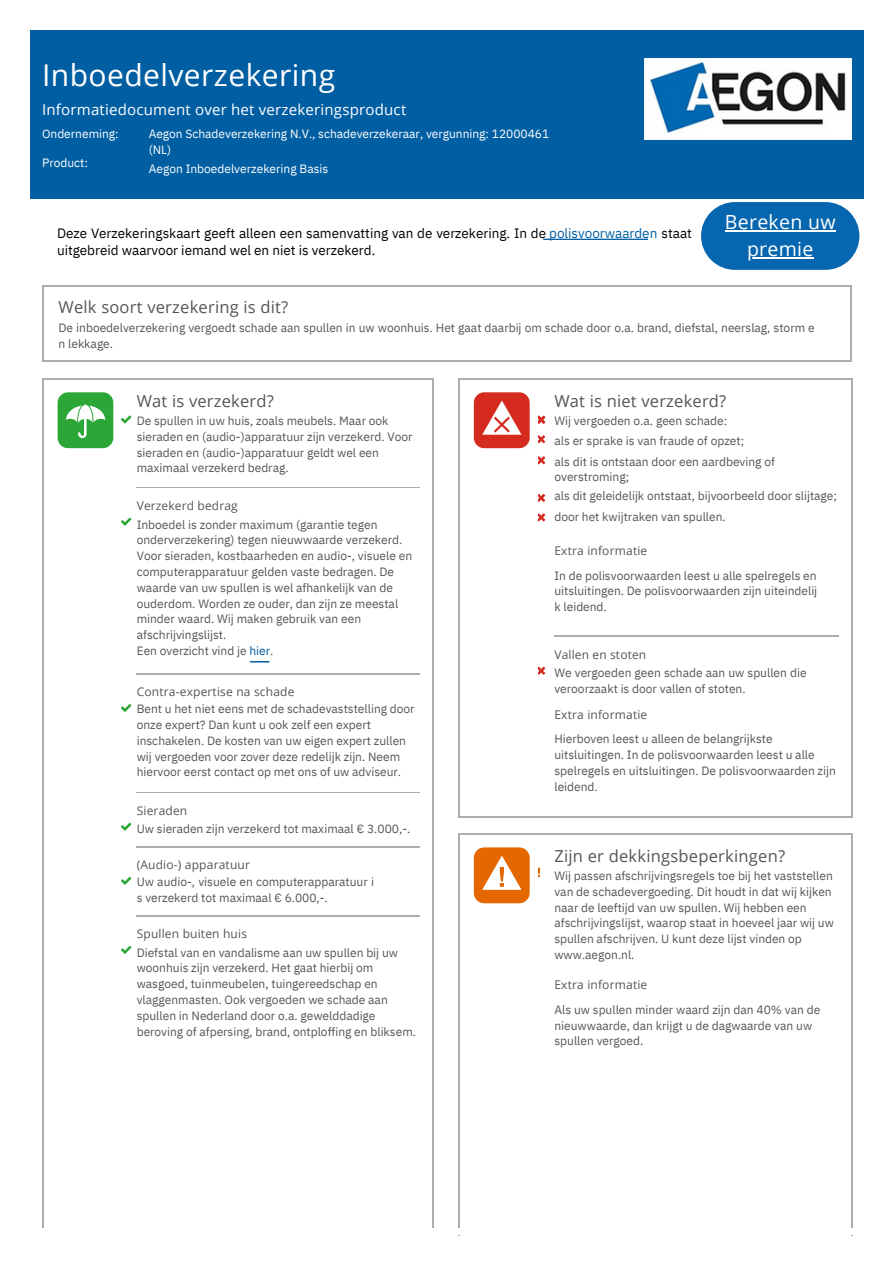
<style>
.page{position:relative;width:894px;height:1264px;background:#fff}
.page>*{position:absolute;margin:0;border:0;box-sizing:border-box;transform-origin:0 0}
.t1{font:30px "Open Sans";letter-spacing:.015em;color:#fff}
.t2{font:19.5px/27px "Open Sans";letter-spacing:.015em;color:#fff;text-align:center}
.t3{font:16.5px "Open Sans";letter-spacing:.015em;color:#555}
.t4{font:15px "Open Sans";letter-spacing:.015em;color:#fff}
.t5{font:13.5px/17px "IBM Plex Sans";color:#000}
.t6{font:12px/15.8px "IBM Plex Sans";color:#555}
.t7{font:12px "Open Sans";letter-spacing:.015em;color:#555}
.t8{font:12px/15.8px "IBM Plex Sans";letter-spacing:-.005em;color:#fff}
.s1{color:#005ea3}
</style>
<div class="page">
<div style="left:30px;top:30px;width:833px;height:168px;background:#005ea3"></div>
<hr style="left:42px;top:285px;width:809px;height:2px;background:#adadad">
<hr style="left:42px;top:360px;width:809px;height:2px;background:#adadad">
<hr style="left:42px;top:285px;width:2px;height:77px;background:#adadad">
<hr style="left:849px;top:285px;width:2px;height:77px;background:#adadad">
<img style="left:644px;top:59px;width:207px;height:81px">
<hr style="left:42px;top:378px;width:391px;height:2px;background:#adadad">
<hr style="left:42px;top:378px;width:2px;height:856px;background:#adadad">
<hr style="left:432px;top:378px;width:1px;height:856px;background:#adadad">
<svg style="left:58px;top:392px;width:55px;height:56px;background:#52b75b"></svg>
<svg style="left:121px;top:415px;width:10px;height:8px"></svg>
<hr style="left:137px;top:486px;width:283px;height:2px;background:#adadad">
<svg style="left:251px;top:661px;width:18px;height:1px"></svg>
<svg style="left:121px;top:517px;width:10px;height:8px"></svg>
<hr style="left:137px;top:673px;width:283px;height:1px;background:#adadad">
<svg style="left:121px;top:704px;width:10px;height:8px"></svg>
<hr style="left:137px;top:791px;width:283px;height:2px;background:#adadad">
<svg style="left:121px;top:822px;width:10px;height:8px"></svg>
<hr style="left:137px;top:845px;width:283px;height:2px;background:#adadad">
<svg style="left:121px;top:876px;width:10px;height:8px"></svg>
<hr style="left:137px;top:915px;width:283px;height:1px;background:#adadad">
<svg style="left:121px;top:946px;width:10px;height:7px"></svg>
<hr style="left:543px;top:239px;width:104px;height:1px;background:#005ea3">
<hr style="left:458px;top:378px;width:394px;height:2px;background:#adadad">
<hr style="left:458px;top:816px;width:394px;height:1px;background:#adadad">
<hr style="left:458px;top:378px;width:1px;height:439px;background:#adadad">
<hr style="left:850px;top:378px;width:2px;height:439px;background:#adadad">
<svg style="left:473px;top:392px;width:56px;height:56px"></svg>
<svg style="left:538px;top:416px;width:7px;height:7px"></svg>
<svg style="left:538px;top:435px;width:7px;height:8px"></svg>
<svg style="left:538px;top:456px;width:7px;height:8px"></svg>
<svg style="left:538px;top:494px;width:7px;height:8px"></svg>
<svg style="left:538px;top:513px;width:7px;height:8px"></svg>
<hr style="left:554px;top:635px;width:284px;height:2px;background:#adadad">
<svg style="left:538px;top:666px;width:7px;height:8px"></svg>
<hr style="left:458px;top:833px;width:394px;height:2px;background:#adadad">
<hr style="left:458px;top:833px;width:1px;height:401px;background:#adadad">
<hr style="left:850px;top:833px;width:2px;height:401px;background:#adadad">
<svg style="left:473px;top:847px;width:56px;height:56px"></svg>
<svg style="left:538px;top:867px;width:2px;height:10px"></svg>
<svg style="left:701px;top:202px;width:158px;height:67px;background:#2077b8"></svg>
<hr style="left:724px;top:230px;width:111px;height:1px;background:#fff">
<hr style="left:746px;top:257px;width:67px;height:1px;background:#fff">
<h1 class="t1" style="left:42px;top:54px;width:294px">Inboedelverzekering</h1>
<p class="t4" style="left:42px;top:99px;width:365px">Informatiedocument over het verzekeringsproduct</p>
<p class="t8" style="left:42px;top:126px;width:78px">Onderneming:</p>
<p class="t8" style="left:42px;top:155px;width:47px">Product:</p>
<p class="t8" style="left:149px;top:126px;width:402px">Aegon Schadeverzekering N.V., schadeverzekeraar, vergunning: 12000461 (NL)</p>
<p class="t8" style="left:149px;top:161px;width:181px">Aegon Inboedelverzekering Basis</p>
<p class="t5" style="left:57px;top:224px;width:636px">Deze Verzekeringskaart geeft alleen een samenvatting van de verzekering. In de <span class="s1">polisvoorwaarden</span> staat uitgebreid waarvoor iemand wel en niet is verzekerd.</p>
<h3 class="t3" style="left:59px;top:296px;width:231px">Welk soort verzekering is dit?</h3>
<h2 class="t2" style="left:724px;top:208px;width:112px">Bereken uw premie</h2>
<p class="t6" style="left:59px;top:319px;width:757px">De inboedelverzekering vergoedt schade aan spullen in uw woonhuis. Het gaat daarbij om schade door o.a. brand, diefstal, neerslag, storm e n lekkage.</p>
<h3 class="t3" style="left:137px;top:389px;width:139px">Wat is verzekerd?</h3>
<p class="t6" style="left:137px;top:412px;width:277px">De spullen in uw huis, zoals meubels. Maar ook sieraden en (audio-)apparatuur zijn verzekerd. Voor sieraden en (audio-)apparatuur geldt wel een maximaal verzekerd bedrag.</p>
<p class="t7" style="left:137px;top:497px;width:103px">Verzekerd bedrag</p>
<p class="t6" style="left:137px;top:516px;width:277px">Inboedel is zonder maximum (garantie tegen onderverzekering) tegen nieuwwaarde verzekerd.<br>Voor sieraden, kostbaarheden en audio-, visuele en computerapparatuur gelden vaste bedragen. De waarde van uw spullen is wel afhankelijk van de ouderdom. Worden ze ouder, dan zijn ze meestal minder waard. Wij maken gebruik van een afschrijvingslijst.<br>Een overzicht vind je <span class="s1">hier</span>.</p>
<p class="t7" style="left:137px;top:683px;width:159px">Contra-expertise na schade</p>
<p class="t6" style="left:137px;top:701px;width:279px">Bent u het niet eens met de schadevaststelling door onze expert? Dan kunt u ook zelf een expert inschakelen. De kosten van uw eigen expert zullen wij vergoeden voor zover deze redelijk zijn. Neem hiervoor eerst contact op met ons of uw adviseur.</p>
<p class="t7" style="left:137px;top:802px;width:52px">Sieraden</p>
<p class="t6" style="left:137px;top:821px;width:275px">Uw sieraden zijn verzekerd tot maximaal € 3.000,-.</p>
<p class="t7" style="left:137px;top:856px;width:115px">(Audio-) apparatuur</p>
<p class="t6" style="left:137px;top:873px;width:239px">Uw audio-, visuele en computerapparatuur i s verzekerd tot maximaal € 6.000,-.</p>
<p class="t7" style="left:137px;top:925px;width:112px">Spullen buiten huis</p>
<p class="t6" style="left:137px;top:944px;width:281px">Diefstal van en vandalisme aan uw spullen bij uw woonhuis zijn verzekerd. Het gaat hierbij om wasgoed, tuinmeubelen, tuingereedschap en vlaggenmasten. Ook vergoeden we schade aan spullen in Nederland door o.a. gewelddadige beroving of afpersing, brand, ontploffing en bliksem.</p>
<h3 class="t3" style="left:554px;top:389px;width:173px">Wat is niet verzekerd?</h3>
<p class="t6" style="left:554px;top:410px;width:222px;line-height:20.2px">Wij vergoeden o.a. geen schade:<br>als er sprake is van fraude of opzet;<br>als dit is ontstaan door een aardbeving of</p>
<p class="t6" style="left:554px;top:467px;width:284px;line-height:19.2px">overstroming;<br>als dit geleidelijk ontstaat, bijvoorbeeld door slijtage;</p>
<p class="t6" style="left:554px;top:508px;width:173px">door het kwijtraken van spullen.</p>
<p class="t7" style="left:554px;top:542px;width:94px">Extra informatie</p>
<p class="t6" style="left:554px;top:567px;width:264px;text-align:justify">In de polisvoorwaarden leest u alle spelregels en uitsluitingen. De polisvoorwaarden zijn uiteindelij k leidend.</p>
<p class="t7" style="left:554px;top:646px;width:93px">Vallen en stoten</p>
<p class="t6" style="left:554px;top:665px;width:253px">We vergoeden geen schade aan uw spullen die veroorzaakt is door vallen of stoten.</p>
<p class="t7" style="left:554px;top:706px;width:94px">Extra informatie</p>
<p class="t6" style="left:554px;top:731px;width:283px">Hierboven leest u alleen de belangrijkste uitsluitingen. In de polisvoorwaarden leest u alle spelregels en uitsluitingen. De polisvoorwaarden zijn leidend.</p>
<h3 class="t3" style="left:554px;top:844px;width:232px">Zijn er dekkingsbeperkingen?</h3>
<p class="t6" style="left:554px;top:867px;width:281px">Wij passen afschrijvingsregels toe bij het vaststellen van de schadevergoeding. Dit houdt in dat wij kijken naar de leeftijd van uw spullen. Wij hebben een afschrijvingslijst, waarop staat in hoeveel jaar wij uw spullen afschrijven. U kunt deze lijst vinden op www.aegon.nl.</p>
<p class="t7" style="left:554px;top:976px;width:94px">Extra informatie</p>
<p class="t6" style="left:554px;top:1001px;width:267px">Als uw spullen minder waard zijn dan 40% van de nieuwwaarde, dan krijgt u de dagwaarde van uw spullen vergoed.</p>
</div>
